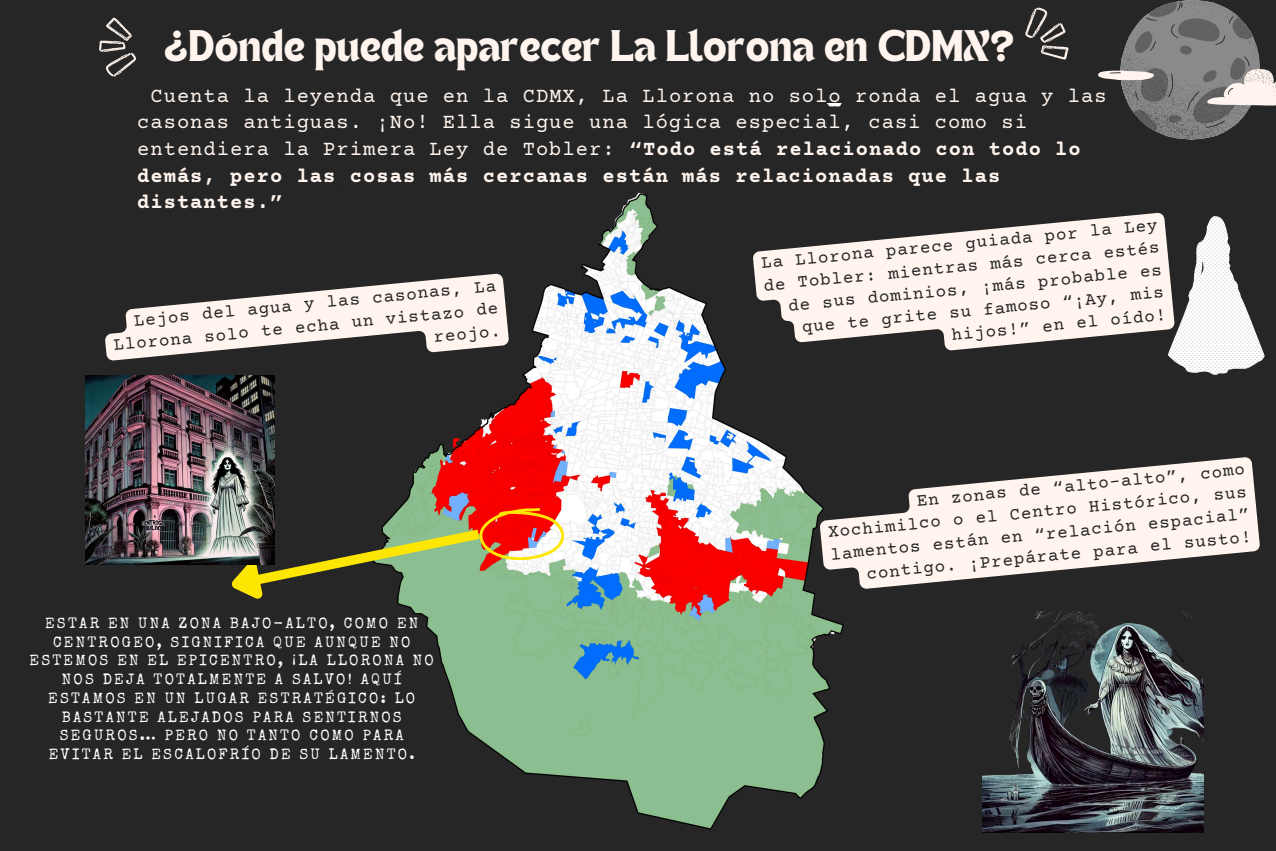
<style>
.page{position:relative;width:1276px;height:851px;background:#fff}
.page>*{position:absolute;margin:0;border:0;box-sizing:border-box;transform-origin:0 0}
.t1{font:32px "TANHEADLINE";color:#fff5ee}
.t2{font:20.5px/26.6px "Courier Prime";letter-spacing:.05em;color:#fff5ee}
.t3{font:17.55px/22.4px "Courier Prime";color:#262626;text-align:right}
.t4{font:15px/18.8px "Special Elite";letter-spacing:.15em;color:#fff;text-align:center}
.s1{font-weight:700}
</style>
<div class="page">
<div style="left:0;top:0;width:1276px;height:850px;background:#262626"></div>
<svg style="left:1025px;top:7px;width:43px;height:53px"></svg>
<svg style="left:99px;top:17px;width:37px;height:60px"></svg>
<img style="left:399px;top:104px;width:445px;height:726px">
<svg style="left:1175px;top:216px;width:89px;height:159px"></svg>
<svg style="left:215px;top:508px;width:350px;height:105px"></svg>
<svg style="left:1098px;top:0;width:178px;height:140px"></svg>
<img style="left:982px;top:611px;width:221px;height:221px">
<img style="left:85px;top:375px;width:189px;height:189px">
<svg style="left:102px;top:273px;width:407px;height:110px"></svg>
<svg style="left:752px;top:212px;width:423px;height:156px;fill:#fff5ee"></svg>
<svg style="left:817px;top:456px;width:443px;height:136px;fill:#fff5ee"></svg>
<p class="t1" style="left:164px;top:28px;width:853px">¿Dónde puede aparecer La Llorona en CDMX?</p>
<p class="t2" style="left:137px;top:84px;width:971px;text-indent:13px">Cuenta la leyenda que en la CDMX, La Llorona no solo ronda el agua y las casonas antiguas. ¡No! Ella sigue una lógica especial, casi como si entendiera la Primera Ley de Tobler: <span class="s1">“Todo está relacionado con todo lo demás, pero las cosas más cercanas están más relacionadas que las distantes.”</span></p>
<p class="t3" style="left:110px;top:315px;width:388px;rotate:-6deg">Lejos del agua y las casonas, La<br>Llorona solo te echa un vistazo de</p>
<p class="t3" style="left:432px;top:327px;width:69px;rotate:-6deg">reojo.</p>
<p class="t4" style="left:30px;top:615px;width:406px">ESTAR EN UNA ZONA BAJO-ALTO, COMO EN CENTROGEO, SIGNIFICA QUE AUNQUE NO ESTEMOS EN EL EPICENTRO, ¡LA LLORONA NO NOS DEJA TOTALMENTE A SALVO! AQUÍ ESTAMOS EN UN LUGAR ESTRATÉGICO: LO BASTANTE ALEJADOS PARA SENTIRNOS SEGUROS… PERO NO TANTO COMO PARA EVITAR EL ESCALOFRÍO DE SU LAMENTO.</p>
<p class="t3" style="left:760px;top:255px;width:399px;line-height:22.7px;rotate:-6deg">La Llorona parece guiada por la Ley de Tobler: mientras más cerca estés de sus dominios, ¡más probable es que te grite su famoso “¡Ay, mis hijos!” en el oído!</p>
<h3 class="t3" style="left:825px;top:502px;width:422px;rotate:-6deg">En zonas de “alto-alto”, como Xochimilco o el Centro Histórico, sus lamentos están en “relación espacial” contigo. ¡Prepárate para el susto!</h3>
</div>
